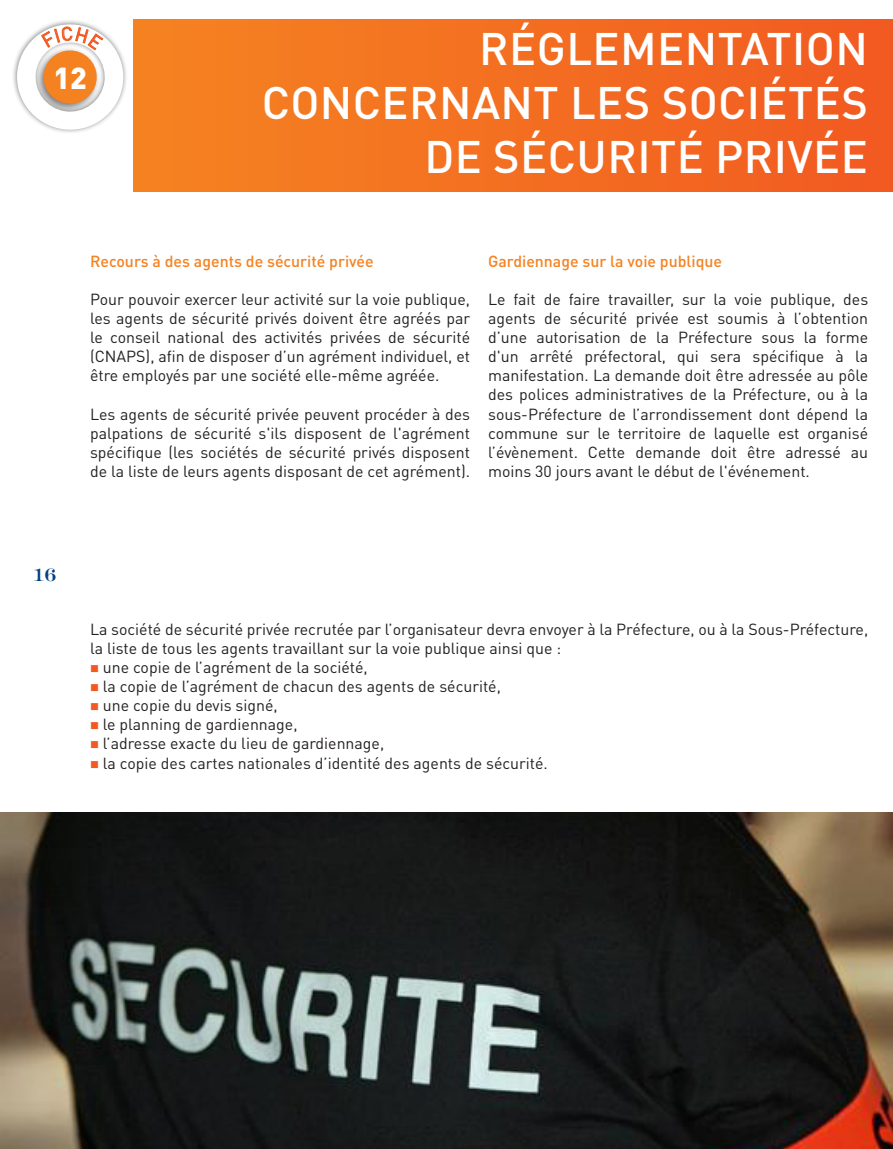
<style>
.page{position:relative;width:893px;height:1149px;background:#fff}
.page>*{position:absolute;margin:0;border:0;box-sizing:border-box;transform-origin:0 0}
.t1{font:500 45px "DIN Pro";letter-spacing:.01em;color:#fff}
.t2{font:900 30px "DIN Pro";color:#fff}
.t3{font:18px "Engravers";color:#014086}
.t4{font:15.9px/19px "DIN Pro";color:#231f20;text-align:justify}
.t5{font:500 15.9px "DIN Pro";color:#f58220}
.s1{color:#f15921}
</style>
<div class="page">
<div style="left:133px;top:20px;width:760px;height:172px;background:linear-gradient(to right,#f58321,#f25a21)"></div>
<img style="left:0;top:812px;width:893px;height:336px">
<svg style="left:13px;top:19px;width:123px;height:124px"></svg>
<p class="t2" style="left:53px;top:57px;width:35px">12</p>
<p class="t1" style="left:479px;top:18px;width:390px">RÉGLEMENTATION</p>
<p class="t1" style="left:262px;top:72px;width:608px">CONCERNANT LES SOCIÉTÉS</p>
<p class="t1" style="left:424px;top:126px;width:445px">DE SÉCURITÉ PRIVÉE</p>
<p class="t5" style="left:90px;top:250px;width:285px">Recours à des agents de sécurité privée</p>
<p class="t4" style="left:90px;top:289px;width:382px">Pour pouvoir exercer leur activité sur la voie publique, les agents de sécurité privés doivent être agréés par le conseil national des activités privées de sécurité (CNAPS), afin de disposer d’un agrément individuel, et être employés par une société elle-même agréée.</p>
<p class="t4" style="left:90px;top:403px;width:382px">Les agents de sécurité privée peuvent procéder à des palpations de sécurité s'ils disposent de l'agrément spécifique (les sociétés de sécurité privés disposent de la liste de leurs agents disposant de cet agrément).</p>
<p class="t5" style="left:488px;top:250px;width:235px">Gardiennage sur la voie publique</p>
<p class="t4" style="left:488px;top:289px;width:382px">Le fait de faire travailler, sur la voie publique, des agents de sécurité privée est soumis à l’obtention d’une autorisation de la Préfecture sous la forme d'un arrêté préfectoral, qui sera spécifique à la manifestation. La demande doit être adressée au pôle des polices administratives de la Préfecture, ou à la sous-Préfecture de l’arrondissement dont dépend la commune sur le territoire de laquelle est organisé l’évènement. Cette demande doit être adressé au moins 30 jours avant le début de l'événement.</p>
<p class="t3" style="left:33px;top:563px;width:25px">16</p>
<p class="t4" style="left:90px;top:618px;width:780px">La société de sécurité privée recrutée par l’organisateur devra envoyer à la Préfecture, ou à la Sous-Préfecture, la liste de tous les agents travaillant sur la voie publique ainsi que :</p>
<p class="t4" style="left:90px;top:657px;width:279px"><span class="s1">■</span> une copie de l’agrément de la société,</p>
<p class="t4" style="left:90px;top:676px;width:412px"><span class="s1">■</span> la copie de l’agrément de chacun des agents de sécurité,</p>
<p class="t4" style="left:90px;top:695px;width:189px"><span class="s1">■</span> une copie du devis signé,</p>
<p class="t4" style="left:90px;top:714px;width:209px"><span class="s1">■</span> le planning de gardiennage,</p>
<p class="t4" style="left:90px;top:733px;width:296px"><span class="s1">■</span> l’adresse exacte du lieu de gardiennage,</p>
<p class="t4" style="left:90px;top:752px;width:459px"><span class="s1">■</span> la copie des cartes nationales d’identité des agents de sécurité.</p>
</div>
